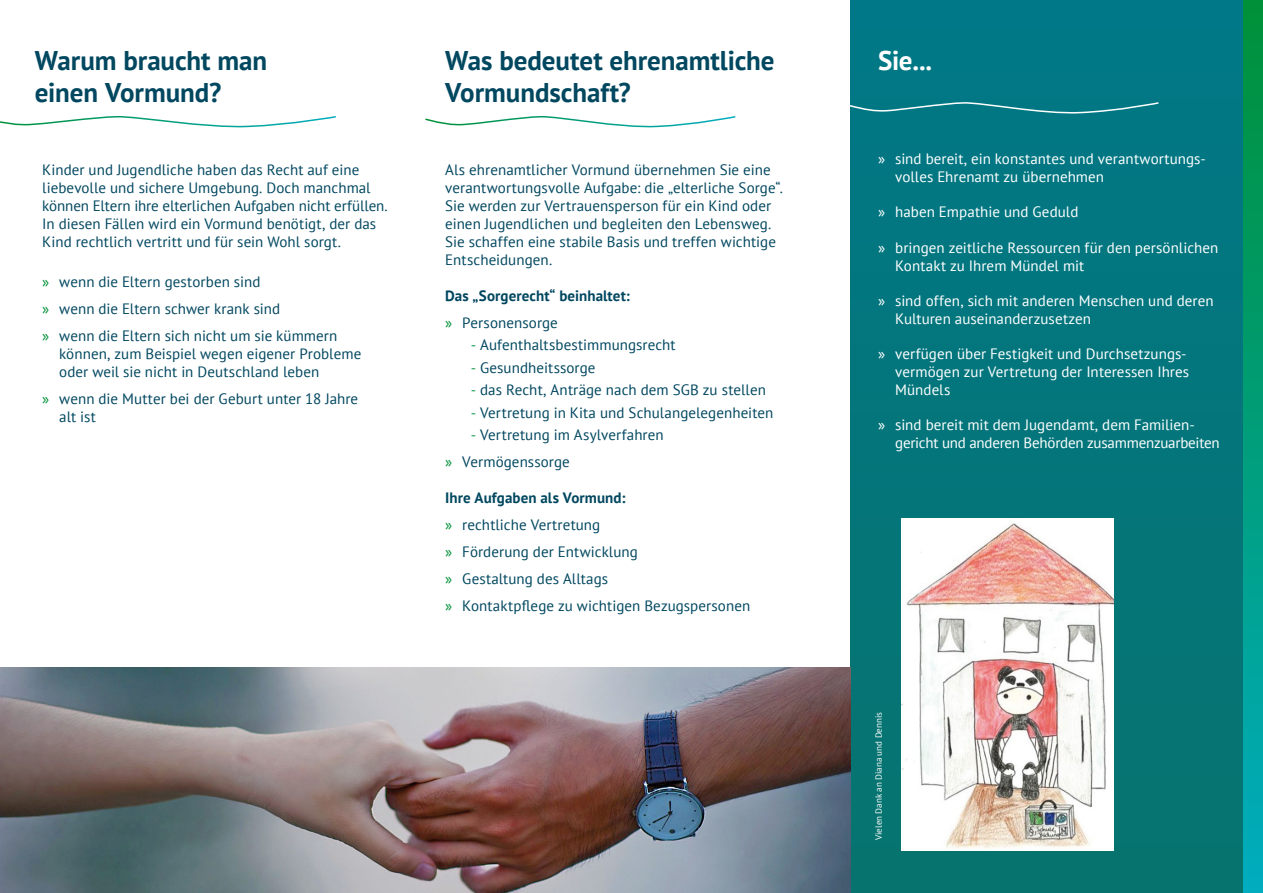
<style>
.page{position:relative;width:1263px;height:893px;background:#fff}
.page>*{position:absolute;margin:0;border:0;box-sizing:border-box;transform-origin:0 0}
.t1{font:700 27px/32.4px "PT Sans";letter-spacing:-.005em;color:#00475f}
.t2{font:700 27px "PT Sans";color:#fff}
.t3{font:15px/18px "PT Sans";letter-spacing:.005em;color:#00475f}
.t4{font:15px/18px "PT Sans";letter-spacing:.005em;color:#fff}
.t5{font:700 15px/27px "PT Sans";letter-spacing:.005em;color:#00475f}
.t6{font:9px "PT Sans";color:#fff}
.s1{color:#009037}
.s2{font-weight:400;color:#009037}
.s3{font-weight:400}
.s4{font-weight:700}
</style>
<div class="page">
<div style="left:850px;top:0;width:413px;height:893px;background:linear-gradient(to bottom,#017887,#07746e)"></div>
<div style="left:1244px;top:0;width:19px;height:893px;background:linear-gradient(to bottom,#009038,#00acc0)"></div>
<svg style="left:0;top:116px;width:336px;height:12px"></svg>
<svg style="left:425px;top:116px;width:311px;height:12px"></svg>
<svg style="left:850px;top:101px;width:310px;height:13px;background:#1f8692"></svg>
<img style="left:901px;top:519px;width:212px;height:332px">
<img style="left:0;top:668px;width:850px;height:225px">
<h1 class="t1" style="left:35px;top:44px;width:234px">Warum braucht man</h1>
<h1 class="t2" style="left:878px;top:43px;width:56px">Sie...</h1>
<h1 class="t1" style="left:35px;top:76px;width:188px">einen Vormund?</h1>
<h1 class="t1" style="left:445px;top:44px;width:331px">Was bedeutet ehrenamtliche<br>Vormundschaft?</h1>
<p class="t3" style="left:42px;top:160px;width:347px">Kinder und Jugendliche haben das Recht auf eine liebevolle und sichere Umgebung. Doch manchmal können Eltern ihre elterlichen Aufgaben nicht erfüllen.<br>In diesen Fällen wird ein Vormund benötigt, der das Kind rechtlich vertritt und für sein Wohl sorgt.</p>
<p class="t3" style="left:42px;top:268px;width:297px;line-height:27px"><span class="s1">»</span> wenn die Eltern gestorben sind<br><span class="s1">»</span> wenn die Eltern schwer krank sind<br><span class="s1">»</span> wenn die Eltern sich nicht um sie kümmern</p>
<p class="t3" style="left:59px;top:345px;width:303px">können, zum Beispiel wegen eigener Probleme oder weil sie nicht in Deutschland leben</p>
<p class="t3" style="left:59px;top:390px;width:300px;text-indent:-17px"><span class="s1">»</span> wenn die Mutter bei der Geburt unter 18 Jahre alt ist</p>
<p class="t3" style="left:445px;top:160px;width:339px">Als ehrenamtlicher Vormund übernehmen Sie eine verantwortungsvolle Aufgabe: die „elterliche Sorge“.<br>Sie werden zur Vertrauensperson für ein Kind oder einen Jugendlichen und begleiten den Lebensweg.<br>Sie schaffen eine stabile Basis und treffen wichtige Entscheidungen.</p>
<p class="t5" style="left:445px;top:282px;width:186px">Das „Sorgerecht“ beinhaltet: <span class="s2">»</span> <span class="s3">Personensorge</span></p>
<p class="t3" style="left:471px;top:336px;width:206px"><span class="s1">-</span> Aufenthaltsbestimmungsrecht</p>
<p class="t3" style="left:471px;top:358px;width:126px"><span class="s1">-</span> Gesundheitssorge</p>
<p class="t3" style="left:471px;top:381px;width:297px"><span class="s1">-</span> das Recht, Anträge nach dem SGB zu stellen</p>
<p class="t3" style="left:471px;top:403px;width:304px"><span class="s1">-</span> Vertretung in Kita und Schulangelegenheiten</p>
<p class="t3" style="left:445px;top:421px;width:220px;line-height:27px;text-indent:26px"><span class="s1">-</span> Vertretung im Asylverfahren <span class="s1">»</span> Vermögenssorge</p>
<p class="t3" style="left:445px;top:484px;width:307px;line-height:27px"><span class="s4">Ihre Aufgaben als Vormund:<br></span><span class="s1">»</span> rechtliche Vertretung<br><span class="s1">»</span> Förderung der Entwicklung<br><span class="s1">»</span> Gestaltung des Alltags<br><span class="s1">»</span> Kontaktpflege zu wichtigen Bezugspersonen</p>
<p class="t4" style="left:895px;top:149px;width:312px;text-indent:-17px">» sind bereit, ein konstantes und verantwortungs&shy;volles Ehrenamt zu übernehmen</p>
<p class="t4" style="left:878px;top:203px;width:202px">» haben Empathie und Geduld</p>
<p class="t4" style="left:895px;top:238px;width:325px;text-indent:-17px">» bringen zeitliche Ressourcen für den persönlichen<br>Kontakt zu Ihrem Mündel mit</p>
<p class="t4" style="left:895px;top:291px;width:320px;text-indent:-17px">» sind offen, sich mit anderen Menschen und deren<br>Kulturen auseinanderzusetzen</p>
<p class="t4" style="left:895px;top:344px;width:295px;text-indent:-17px">» verfügen über Festigkeit und Durchsetzungs&shy;vermögen zur Vertretung der Interessen Ihres<br>Mündels</p>
<p class="t4" style="left:895px;top:416px;width:326px;text-indent:-17px">» sind bereit mit dem Jugendamt, dem Familien&shy;gericht und anderen Behörden zusammenzuarbeiten</p>
<p class="t6" style="left:873px;top:840px;width:130px;rotate:-90deg">Vielen Dank an Diana und Dennis</p>
</div>
